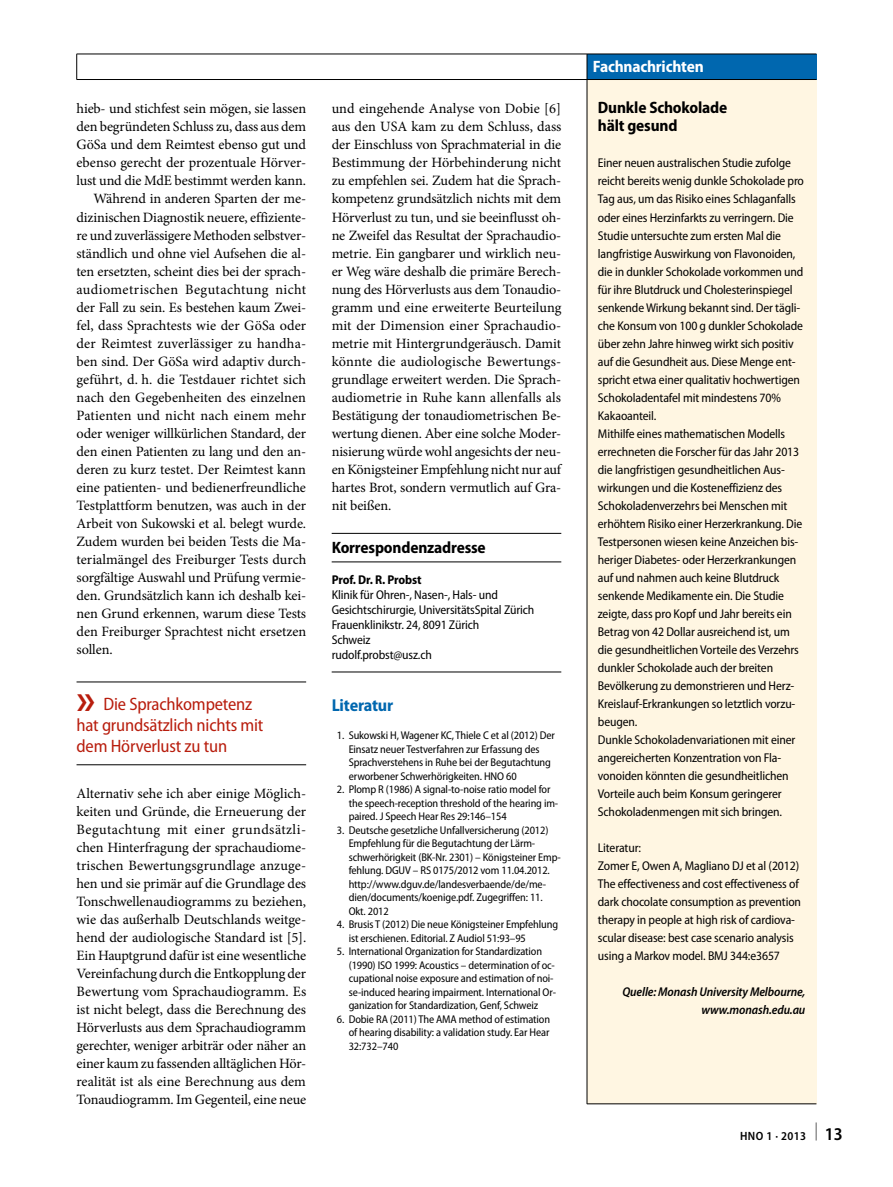
<style>
.page{position:relative;width:893px;height:1187px;background:#fff}
.page>*{position:absolute;margin:0;border:0;box-sizing:border-box;transform-origin:0 0}
._018_eyecatcher{font:600 semi-condensed 45px "Myriad Pro";color:#b81d0d}
._018_eyecatcher-2{font:semi-condensed 18px/21px "Myriad Pro";letter-spacing:-.01em;color:#b81d0d}
.t1{font:600 semi-condensed 18px "Myriad Pro";color:#000}
._999_012_u1_12ptVorN{font:700 semi-condensed 17.25px "Myriad Pro";letter-spacing:-.01em;color:#0067af}
._302_BB_FN_headline{font:700 semi-condensed 16.5px/18px "Myriad Pro";letter-spacing:-.01em;color:#000}
._999_012_u1_12ptVor{font:700 semi-condensed 16.5px "Myriad Pro";letter-spacing:-.01em;color:#000}
._001_rubrik{font:700 semi-condensed 16.5px "Myriad Pro";letter-spacing:-.01em;color:#fff}
._010_fliesstext_ohne{font:14.25px/18px "Minion Pro";letter-spacing:-.01em;color:#000;text-align:justify}
._010_fliesstext_mit{font:14.25px/18px "Minion Pro";letter-spacing:-.01em;color:#000;text-align:justify}
._306_BB_FN_text_ohne{font:semi-condensed 12.75px/18px "Myriad Pro";letter-spacing:-.01em;color:#000}
._022_autorenadresse{font:semi-condensed 12.75px/15px "Myriad Pro";letter-spacing:-.01em;color:#000}
._308_BB_FN_autor_que{font:italic 600 semi-condensed 12.75px/18px "Myriad Pro";letter-spacing:-.01em;color:#000;text-align:right}
._021_autorenname{font:700 semi-condensed 12.75px "Myriad Pro";letter-spacing:-.01em;color:#000}
.t2{font:600 semi-condensed 12px "Myriad Pro";letter-spacing:.03em;color:#000}
._023_literatur{font:semi-condensed 11.25px/13.5px "Myriad Pro";letter-spacing:-.01em;color:#000}
</style>
<div class="page">
<hr style="left:77px;top:681px;width:229px;height:1px;background:#000">
<hr style="left:77px;top:764px;width:229px;height:1px;background:#000">
<hr style="left:332px;top:533px;width:229px;height:1px;background:#000">
<hr style="left:332px;top:561px;width:229px;height:1px;background:#000">
<hr style="left:332px;top:671px;width:229px;height:1px;background:#000">
<div style="left:587px;top:79px;width:229px;height:1024px;background:#fff6e2"></div>
<div style="left:587px;top:54px;width:229px;height:25px;background:#0067af"></div>
<hr style="left:587px;top:54px;width:1px;height:1049px;background:#000">
<hr style="left:587px;top:1103px;width:229px;height:1px;background:#000">
<hr style="left:77px;top:79px;width:739px;height:1px;background:#000">
<svg style="left:76px;top:54px;width:1px;height:25px"></svg>
<hr style="left:77px;top:54px;width:739px;height:1px;background:#000">
<p class="_010_fliesstext_mit" style="left:77px;top:100px;width:231px">hieb- und stichfest sein mögen, sie lassen den begründeten Schluss zu, dass aus dem GöSa und dem Reimtest ebenso gut und ebenso gerecht der prozentuale Hörver&shy;lust und die MdE bestimmt werden kann.</p>
<p class="_010_fliesstext_mit" style="left:77px;top:190px;width:231px;text-indent:17px">Während in anderen Sparten der me&shy;dizinischen Diagnostik neuere, effiziente&shy;re und zuverlässigere Methoden selbstver&shy;ständlich und ohne viel Aufsehen die al&shy;ten ersetzten, scheint dies bei der sprach&shy;audiometrischen Begutachtung nicht der Fall zu sein. Es bestehen kaum Zwei&shy;fel, dass Sprachtests wie der GöSa oder der Reimtest zuverlässiger zu handha&shy;ben sind. Der GöSa wird adaptiv durch&shy;geführt, d. h. die Testdauer richtet sich nach den Gegebenheiten des einzelnen Patienten und nicht nach einem mehr oder weniger willkürlichen Standard, der den einen Patienten zu lang und den an&shy;deren zu kurz testet. Der Reimtest kann eine patienten- und bedienerfreundliche Testplattform benutzen, was auch in der Arbeit von Sukowski et al. belegt wurde.<br>Zudem wurden bei beiden Tests die Ma&shy;terialmängel des Freiburger Tests durch sorgfältige Auswahl und Prüfung vermie&shy;den. Grundsätzlich kann ich deshalb kei&shy;nen Grund erkennen, warum diese Tests den Freiburger Sprachtest nicht ersetzen sollen.</p>
<p class="_018_eyecatcher" style="left:77px;top:674px;width:20px">»</p>
<p class="_018_eyecatcher-2" style="left:77px;top:693px;width:188px;text-indent:27px">Die Sprachkompetenz hat grundsätzlich nichts mit dem Hörverlust zu tun</p>
<p class="_010_fliesstext_ohne" style="left:77px;top:784px;width:231px">Alternativ sehe ich aber einige Möglich&shy;keiten und Gründe, die Erneuerung der Begutachtung mit einer grundsätzli&shy;chen Hinterfragung der sprachaudiome&shy;trischen Bewertungsgrundlage anzuge&shy;hen und sie primär auf die Grundlage des Tonschwellenaudiogramms zu beziehen, wie das außerhalb Deutschlands weitge&shy;hend der audiologische Standard ist [5].<br>Ein Hauptgrund dafür ist eine wesentliche Vereinfachung durch die Entkopplung der Bewertung vom Sprachaudiogramm. Es ist nicht belegt, dass die Berechnung des Hörverlusts aus dem Sprachaudiogramm gerechter, weniger arbiträr oder näher an einer kaum zu fassenden alltäglichen Hör&shy;realität ist als eine Berechnung aus dem Tonaudiogramm. Im Gegenteil, eine neue</p>
<p class="_010_fliesstext_ohne" style="left:332px;top:100px;width:231px">und eingehende Analyse von Dobie [6] aus den USA kam zu dem Schluss, dass der Einschluss von Sprachmaterial in die Bestimmung der Hörbehinderung nicht zu empfehlen sei. Zudem hat die Sprach&shy;kompetenz grundsätzlich nichts mit dem Hörverlust zu tun, und sie beeinflusst oh&shy;ne Zweifel das Resultat der Sprachaudio&shy;metrie. Ein gangbarer und wirklich neu&shy;er Weg wäre deshalb die primäre Berech&shy;nung des Hörverlusts aus dem Tonaudio&shy;gramm und eine erweiterte Beurteilung mit der Dimension einer Sprachaudio&shy;metrie mit Hintergrundgeräusch. Damit könnte die audiologische Bewertungs&shy;grundlage erweitert werden. Die Sprach&shy;audiometrie in Ruhe kann allenfalls als Bestätigung der tonaudiometrischen Be&shy;wertung dienen. Aber eine solche Moder&shy;nisierung würde wohl angesichts der neu&shy;en Königsteiner Empfehlung nicht nur auf hartes Brot, sondern vermutlich auf Gra&shy;nit beißen.</p>
<p class="_999_012_u1_12ptVor" style="left:332px;top:538px;width:156px">Korrespondenzadresse</p>
<p class="_021_autorenname" style="left:332px;top:572px;width:91px">Prof. Dr. R. Probst</p>
<p class="_022_autorenadresse" style="left:332px;top:587px;width:204px">Klinik für Ohren-, Nasen-, Hals- und<br>Gesichtschirurgie, UniversitätsSpital Zürich</p>
<p class="_022_autorenadresse" style="left:332px;top:617px;width:149px">Frauenklinikstr. 24, 8091 Zürich</p>
<p class="_022_autorenadresse" style="left:332px;top:632px;width:40px">Schweiz</p>
<p class="_022_autorenadresse" style="left:332px;top:647px;width:102px">rudolf.probst@usz.ch</p>
<p class="_999_012_u1_12ptVorN" style="left:332px;top:695px;width:63px">Literatur</p>
<p class="_023_literatur" style="left:349px;top:729px;width:208px;text-indent:-12px">1. Sukowski H,Wagener KC, Thiele C et al (2012) Der Einsatz neuer Testverfahren zur Erfassung des Sprachverstehens in Ruhe bei der Begutachtung erworbener Schwerhörigkeiten. HNO 60</p>
<p class="_023_literatur" style="left:349px;top:783px;width:211px;text-indent:-12px">2. Plomp R (1986) A signal-to-noise ratio model for the speech-reception threshold of the hearing im&shy;paired. J Speech Hear Res 29:146–154</p>
<p class="_023_literatur" style="left:349px;top:823px;width:214px;text-indent:-12px">3. Deutsche gesetzliche Unfallversicherung (2012)<br>Empfehlung für die Begutachtung der Lärm&shy;schwerhörigkeit (BK-Nr. 2301) – Königsteiner Emp&shy;fehlung. DGUV – RS 0175/2012 vom 11.04.2012. http://www.dguv.de/landesverbaende/de/me&shy;dien/documents/koenige.pdf. Zugegriffen: 11.<br>Okt. 2012</p>
<p class="_023_literatur" style="left:349px;top:918px;width:211px;text-indent:-12px">4. Brusis T (2012) Die neue Königsteiner Empfehlung ist erschienen. Editorial. Z Audiol 51:93–95</p>
<p class="_023_literatur" style="left:349px;top:945px;width:209px;text-indent:-12px">5. International Organization for Standardization (1990) ISO 1999: Acoustics – determination of oc&shy;cupational noise exposure and estimation of noi&shy;se-induced hearing impairment. International Or&shy;ganization for Standardization, Genf, Schweiz</p>
<p class="_023_literatur" style="left:349px;top:1012px;width:203px;text-align:justify;text-indent:-12px">6. Dobie RA (2011) The AMA method of estimation of hearing disability: a validation study. Ear Hear 32:732–740</p>
<p class="_001_rubrik" style="left:593px;top:58px;width:112px">Fachnachrichten</p>
<p class="_302_BB_FN_headline" style="left:598px;top:99px;width:131px">Dunkle Schokolade hält gesund</p>
<p class="_306_BB_FN_text_ohne" style="left:598px;top:154px;width:208px">Einer neuen australischen Studie zufolge reicht bereits wenig dunkle Schokolade pro Tag aus, um das Risiko eines Schlaganfalls oder eines Herzinfarkts zu verringern. Die Studie untersuchte zum ersten Mal die langfristige Auswirkung von Flavonoiden, die in dunkler Schokolade vorkommen und für ihre Blutdruck und Cholesterinspiegel senkendeWirkung bekannt sind. Der tägli&shy;che Konsum von 100 g dunkler Schokolade über zehn Jahre hinweg wirkt sich positiv auf die Gesundheit aus. Diese Menge ent&shy;spricht etwa einer qualitativ hochwertigen Schokoladentafel mit mindestens 70% Kakaoanteil.</p>
<p class="_306_BB_FN_text_ohne" style="left:598px;top:424px;width:206px">Mithilfe eines mathematischen Modells errechneten die Forscher für das Jahr 2013 die langfristigen gesundheitlichen Aus&shy;wirkungen und die Kosteneffizienz des Schokoladenverzehrs bei Menschen mit erhöhtem Risiko einer Herzerkrankung. Die Testpersonen wiesen keine Anzeichen bis&shy;heriger Diabetes- oder Herzerkrankungen auf und nahmen auch keine Blutdruck senkende Medikamente ein. Die Studie zeigte, dass pro Kopf und Jahr bereits ein Betrag von 42 Dollar ausreichend ist, um die gesundheitlichen Vorteile des Verzehrs dunkler Schokolade auch der breiten Bevölkerung zu demonstrieren und Herz-Kreislauf-Erkrankungen so letztlich vorzu&shy;beugen.</p>
<p class="_306_BB_FN_text_ohne" style="left:598px;top:730px;width:199px">Dunkle Schokoladenvariationen mit einer angereicherten Konzentration von Fla&shy;vonoiden könnten die gesundheitlichen Vorteile auch beim Konsum geringerer Schokoladenmengen mit sich bringen.</p>
<p class="_306_BB_FN_text_ohne" style="left:598px;top:838px;width:45px">Literatur:</p>
<p class="_306_BB_FN_text_ohne" style="left:598px;top:856px;width:205px">Zomer E, Owen A, Magliano DJ et al (2012)<br>The effectiveness and cost effectiveness of dark chocolate consumption as prevention therapy in people at high risk of cardiova&shy;scular disease: best case scenario analysis using a Markov model. BMJ 344:e3657</p>
<p class="_308_BB_FN_autor_que" style="left:622px;top:982px;width:184px">Quelle: Monash University Melbourne, www.monash.edu.au</p>
<p class="t2" style="left:740px;top:1129px;width:79px">HNO 1 · 2013 <sup>|</sup></p>
<p class="t1" style="left:825px;top:1123px;width:19px">13</p>
</div>
